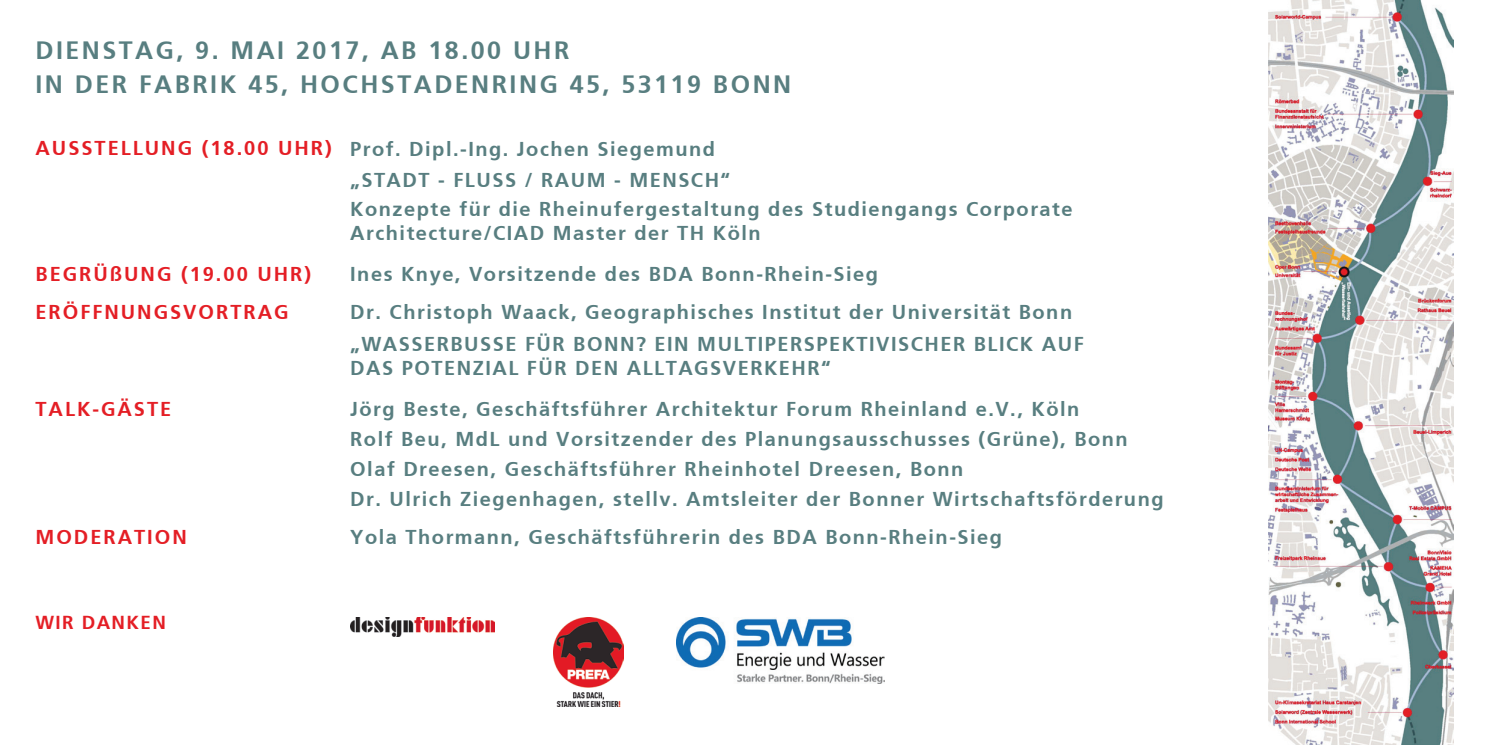
<style>
.page{position:relative;width:1489px;height:745px;background:#fff}
.page>*{position:absolute;margin:0;border:0;box-sizing:border-box;transform-origin:0 0}
.t1{font:700 25px/34px "BDA Frutiger";letter-spacing:.1em;color:#587e80}
.t2{font:700 20px/30px "BDA Frutiger";letter-spacing:.075em;color:#587e80}
.t3{font:700 20px/38.5px "BDA Frutiger";letter-spacing:.1em;color:#e41e25}
.t4{font:700 18.75px "BDA Frutiger";letter-spacing:.075em;color:#e41e25}
.s1{color:#e41e25}
</style>
<div class="page">
<img style="left:351px;top:617px;width:144px;height:19px">
<img style="left:676px;top:617px;width:208px;height:65px">
<img style="left:553px;top:617px;width:70px;height:89px">
<img style="left:1268px;top:0;width:185px;height:744px">
<p class="t1" style="left:35px;top:33px;width:757px">DIENSTAG, 9. MAI 2017, AB 18.00 UHR<br>IN DER FABRIK 45, HOCHSTADENRING 45, 53119 BONN</p>
<p class="t2" style="left:350px;top:133px;width:381px;line-height:31.5px;text-indent:-315px"><span class="s1">AUSSTELLUNG (18.00 UHR)</span> Prof. Dipl.-Ing. Jochen Siegemund „STADT - FLUSS / RAUM - MENSCH“</p>
<p class="t2" style="left:350px;top:197px;width:724px;line-height:24px">Konzepte für die Rheinufergestaltung des Studiengangs Corporate<br>Architecture/CIAD Master der TH Köln</p>
<p class="t3" style="left:35px;top:254px;width:277px">BEGRÜßUNG (19.00 UHR)<br>ERÖFFNUNGSVORTRAG</p>
<p class="t2" style="left:350px;top:258px;width:529px">Ines Knye, Vorsitzende des BDA Bonn-Rhein-Sieg</p>
<p class="t2" style="left:350px;top:296px;width:735px;line-height:31.5px">Dr. Christoph Waack, Geographisches Institut der Universität Bonn „WASSERBUSSE FÜR BONN? EIN MULTIPERSPEKTIVISCHER BLICK AUF</p>
<p class="t2" style="left:350px;top:352px;width:482px">DAS POTENZIAL FÜR DEN ALLTAGSVERKEHR“</p>
<p class="t3" style="left:35px;top:389px;width:137px">TALK-GÄSTE</p>
<p class="t2" style="left:350px;top:393px;width:814px">Jörg Beste, Geschäftsführer Architektur Forum Rheinland e.V., Köln<br>Rolf Beu, MdL und Vorsitzender des Planungsausschusses (Grüne), Bonn Olaf Dreesen, Geschäftsführer Rheinhotel Dreesen, Bonn<br>Dr. Ulrich Ziegenhagen, stellv. Amtsleiter der Bonner Wirtschaftsförderung</p>
<p class="t3" style="left:35px;top:517px;width:153px">MODERATION</p>
<p class="t2" style="left:350px;top:521px;width:653px">Yola Thormann, Geschäftsführerin des BDA Bonn-Rhein-Sieg</p>
<p class="t4" style="left:35px;top:611px;width:132px">WIR DANKEN</p>
</div>
